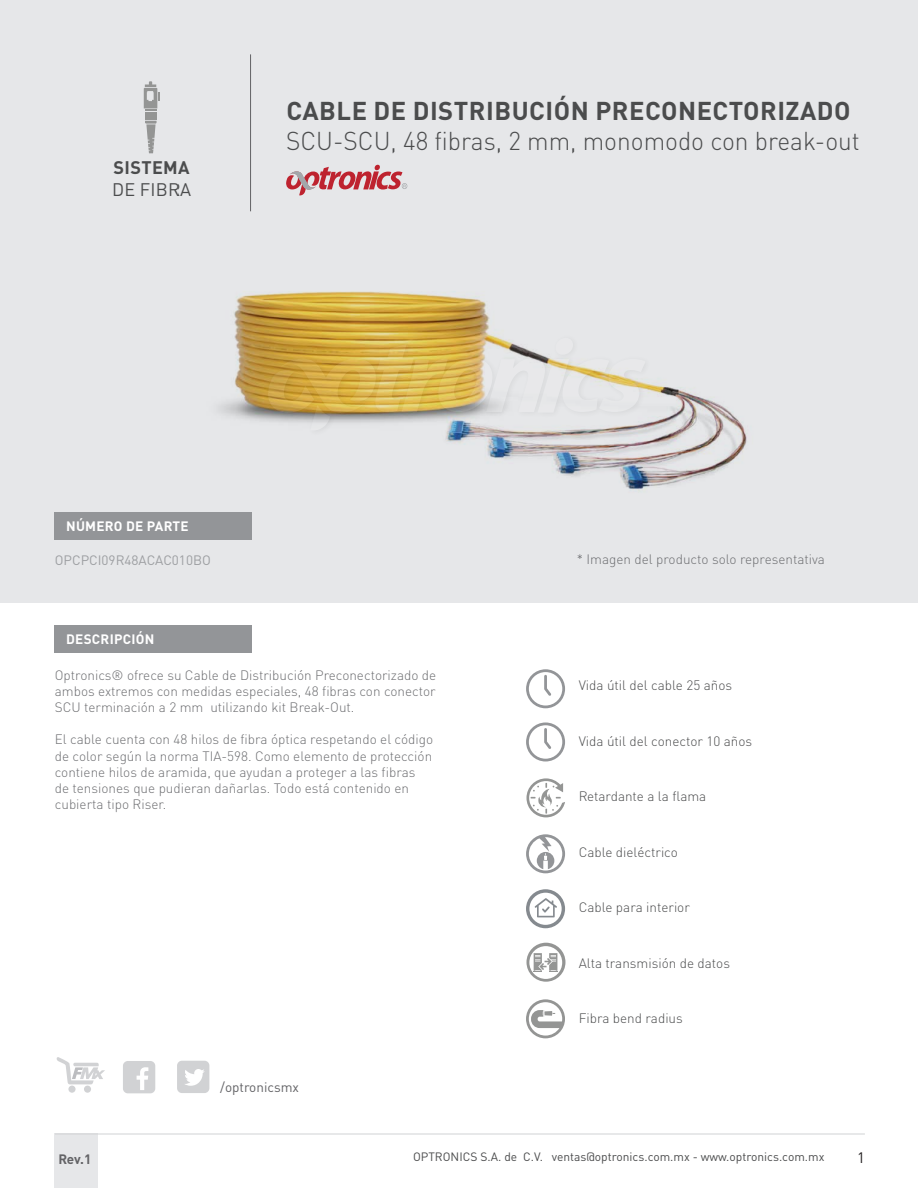
<style>
.page{position:relative;width:918px;height:1188px;background:#fff}
.page>*{position:absolute;margin:0;border:0;box-sizing:border-box;transform-origin:0 0}
.t1{font:300 25.5px "DIN Pro";color:#4b4c4d;scale:.96 1}
.t2{font:700 25.5px "DIN Pro";letter-spacing:.02em;color:#4b4c4d}
.t3{font:700 18px "DIN Pro";letter-spacing:.02em;color:#4b4c4d}
.t4{font:18px "DIN Pro";letter-spacing:.01em;color:#4b4c4d}
.t5{font:15px "DIN Pro";color:#231f20}
.t6{font:300 13.5px/16.2px "DIN Pro";color:#6c6d70;text-align:justify}
.t7{font:300 13.5px "DIN Pro";color:#4b4c4d}
.t8{font:700 13.5px "DIN Pro";letter-spacing:.02em;color:#fff}
.t9{font:13.5px "DIN Pro";color:#9d9fa2}
.t10{font:13.5px "DIN Pro";color:#636366}
.t11{font:700 13.5px "DIN Pro";color:#636366}
.t12{font:12px "DIN Pro";color:#4b4c4d}
</style>
<div class="page">
<div style="left:1px;top:0;width:917px;height:603px;background:#e6e7e9"></div>
<div style="left:54px;top:1134px;width:44px;height:54px;background:#e6e7e9"></div>
<hr style="left:55px;top:1134px;width:810px;height:1px;background:#d1d2d4">
<hr style="left:250px;top:54px;width:1px;height:157px;background:#636366">
<svg style="left:289px;top:165px;width:114px;height:11px"></svg>
<svg style="left:144px;top:81px;width:16px;height:72px"></svg>
<img style="left:178px;top:176px;width:569px;height:337px">
<div style="left:54px;top:513px;width:198px;height:27px;background:#939598"></div>
<div style="left:68px;top:1086px;width:8px;height:7px;background:#d1d2d4;border-radius:50%"></div>
<div style="left:84px;top:1086px;width:7px;height:7px;background:#d1d2d4;border-radius:50%"></div>
<svg style="left:56px;top:1057px;width:49px;height:27px"></svg>
<div style="left:123px;top:1061px;width:32px;height:32px;background:#d1d2d4;border-radius:5px"></div>
<svg style="left:137px;top:1067px;width:11px;height:23px"></svg>
<div style="left:177px;top:1061px;width:32px;height:32px;background:#d1d2d4;border-radius:5px"></div>
<svg style="left:185px;top:1069px;width:20px;height:17px"></svg>
<svg style="left:526px;top:669px;width:39px;height:39px"></svg>
<div style="left:54px;top:625px;width:197px;height:28px;background:#939598"></div>
<svg style="left:526px;top:834px;width:39px;height:39px"></svg>
<svg style="left:526px;top:722px;width:39px;height:40px"></svg>
<svg style="left:526px;top:778px;width:39px;height:39px"></svg>
<svg style="left:526px;top:889px;width:39px;height:39px"></svg>
<svg style="left:526px;top:943px;width:39px;height:39px"></svg>
<svg style="left:526px;top:999px;width:39px;height:39px"></svg>
<img style="left:262px;top:332px;width:393px;height:108px">
<svg style="left:267px;top:338px;width:379px;height:92px"></svg>
<h2 class="t3" style="left:114px;top:153px;width:78px">SISTEMA</h2>
<h2 class="t4" style="left:112px;top:177px;width:80px">DE FIBRA</h2>
<h1 class="t2" style="left:286px;top:89px;width:566px">CABLE DE DISTRIBUCIÓN PRECONECTORIZADO</h1>
<h1 class="t1" style="left:286px;top:121px;width:599px">SCU-SCU, 48 fibras, 2 mm, monomodo con break-out</h1>
<p class="t8" style="left:66px;top:515px;width:124px">NÚMERO DE PARTE</p>
<p class="t9" style="left:55px;top:551px;width:158px">OPCPCI09R48ACAC010BO</p>
<p class="t8" style="left:66px;top:628px;width:90px">DESCRIPCIÓN</p>
<p class="t6" style="left:577px;top:550px;width:250px">* Imagen del producto solo representativa</p>
<p class="t6" style="left:55px;top:666px;width:383px">Optronics® ofrece su Cable de Distribución Preconectorizado de ambos extremos con medidas especiales, 48 fibras con conector SCU terminación a 2 mm utilizando kit Break-Out.</p>
<p class="t6" style="left:55px;top:730px;width:380px;text-align:left">El cable cuenta con 48 hilos de fibra óptica respetando el código de color según la norma TIA-598. Como elemento de protección contiene hilos de aramida, que ayudan a proteger a las fibras de tensiones que pudieran dañarlas. Todo está contenido en cubierta tipo Riser.</p>
<p class="t10" style="left:220px;top:1078px;width:80px">/optronicsmx</p>
<p class="t7" style="left:579px;top:675px;width:155px">Vida útil del cable 25 años</p>
<p class="t7" style="left:579px;top:730px;width:175px">Vida útil del conector 10 años</p>
<p class="t7" style="left:579px;top:786px;width:129px">Retardante a la flama</p>
<p class="t7" style="left:579px;top:841px;width:101px">Cable dieléctrico</p>
<p class="t7" style="left:579px;top:897px;width:113px">Cable para interior</p>
<p class="t7" style="left:579px;top:952px;width:153px">Alta transmisión de datos</p>
<p class="t7" style="left:579px;top:1008px;width:106px">Fibra bend radius</p>
<p class="t11" style="left:58px;top:1148px;width:34px">Rev.1</p>
<p class="t12" style="left:413px;top:1149px;width:413px">OPTRONICS S.A. de C.V. ventas@optronics.com.mx - www.optronics.com.mx</p>
<p class="t5" style="left:857px;top:1148px;width:9px">1</p>
</div>
